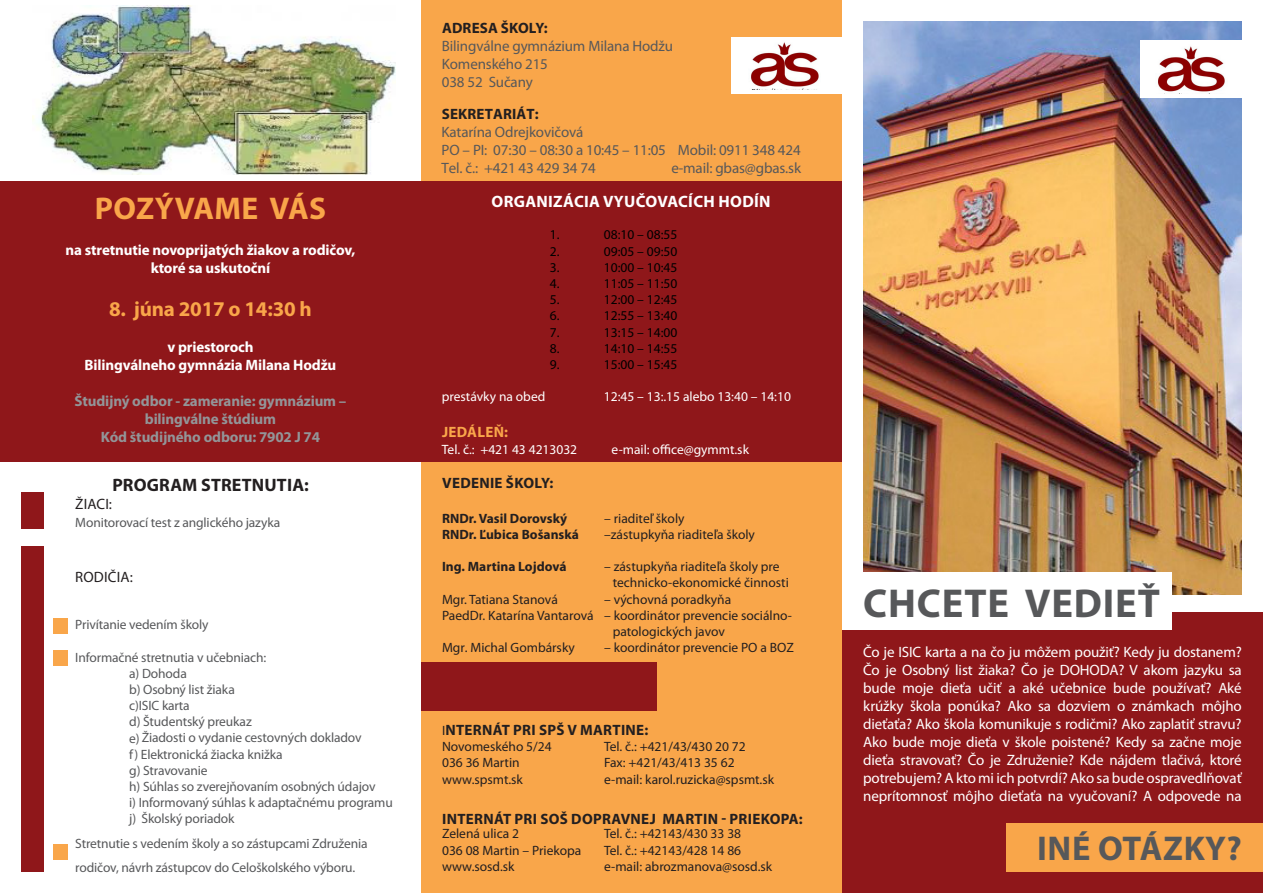
<style>
.page{position:relative;width:1263px;height:893px;background:#fff}
.page>*{position:absolute;margin:0;border:0;box-sizing:border-box;transform-origin:0 0}
.t1{font:700 40.5px "Myriad Pro";letter-spacing:.02em;color:#57585a}
.t2{font:700 34.5px "Myriad Pro";letter-spacing:.02em;color:#57585a}
.t3{font:700 31.5px "Myriad Pro";letter-spacing:.01em;color:#f9a64a}
.t4{font:700 21px "Myriad Pro";letter-spacing:-.01em;color:#f9a64a}
.t5{font:700 18px "Myriad Pro";letter-spacing:.01em;color:#231f20}
.t6{font:700 16.5px "Myriad Pro";letter-spacing:.02em;color:#fff}
.t7{font:15px/18px "Myriad Pro";letter-spacing:-.01em;color:#fff;text-align:justify}
.t8{font:15px/18.1px "Myriad Pro";letter-spacing:-.01em;color:#57585a}
.t9{font:700 15px "Myriad Pro";letter-spacing:-.01em;color:#fff}
.t10{font:700 15px "Myriad Pro";letter-spacing:.02em;color:#231f20}
.t11{font:700 15px "Myriad Pro";letter-spacing:-.01em;color:#939598}
.t12{font:15px "Myriad Pro";letter-spacing:.01em;color:#231f20}
.t13{font:700 15px "Myriad Pro";letter-spacing:.02em;color:#f9a64a}
.t14{font:13.5px/16.2px "Myriad Pro";color:#231f20}
.t15{font:13.5px/24.6px "Myriad Pro";letter-spacing:-.01em;color:#57585a}
.t16{font:13.5px "Myriad Pro";color:#000}
.t17{font:13.5px "Myriad Pro";color:#fff}
.t18{font:700 13.5px "Myriad Pro";color:#231f20}
.s1{font-weight:700;color:#231f20}
.s2{font-weight:400;font-size:13.5px}
</style>
<div class="page">
<div style="left:421px;top:0;width:421px;height:893px;background:#f9a64a"></div>
<img style="left:863px;top:21px;width:379px;height:573px">
<div style="left:842px;top:613px;width:421px;height:280px;background:#8f171a"></div>
<div style="left:842px;top:572px;width:329px;height:57px;background:#fff"></div>
<div style="left:731px;top:37px;width:111px;height:57px;background:#fff"></div>
<div style="left:1006px;top:823px;width:257px;height:49px;background:#f9a64a"></div>
<div style="left:421px;top:662px;width:235px;height:49px;background:#8f171a"></div>
<div style="left:1140px;top:40px;width:102px;height:58px;background:#fff"></div>
<img style="left:1158px;top:46px;width:67px;height:48px">
<div style="left:0;top:181px;width:842px;height:280px;background:#8f171a"></div>
<div style="left:21px;top:546px;width:23px;height:326px;background:#8f171a"></div>
<div style="left:21px;top:492px;width:23px;height:36px;background:#8f171a"></div>
<div style="left:53px;top:618px;width:15px;height:16px;background:#f9a64a"></div>
<div style="left:53px;top:649px;width:15px;height:16px;background:#f9a64a"></div>
<div style="left:53px;top:843px;width:15px;height:16px;background:#f9a64a"></div>
<img style="left:751px;top:42px;width:68px;height:47px">
<img style="left:32px;top:5px;width:363px;height:170px">
<p class="t3" style="left:95px;top:188px;width:233px">POZÝVAME VÁS</p>
<p class="t9" style="left:66px;top:240px;width:291px">na stretnutie novoprijatých žiakov a rodičov,</p>
<p class="t9" style="left:151px;top:258px;width:121px">ktoré sa uskutoční</p>
<p class="t4" style="left:109px;top:296px;width:204px">8. júna 2017 o 14:30 h</p>
<p class="t9" style="left:167px;top:338px;width:88px">v priestoroch</p>
<p class="t9" style="left:85px;top:356px;width:253px">Bilingválneho gymnázia Milana Hodžu</p>
<p class="t11" style="left:75px;top:392px;width:273px">Študijný odbor - zameranie: gymnázium –</p>
<p class="t11" style="left:145px;top:410px;width:133px">bilingválne štúdium</p>
<p class="t11" style="left:101px;top:428px;width:221px">Kód študijného odboru: 7902 J 74</p>
<p class="t5" style="left:112px;top:473px;width:198px">PROGRAM STRETNUTIA:</p>
<p class="t12" style="left:75px;top:494px;width:38px">ŽIACI:</p>
<p class="t15" style="left:75px;top:509px;width:207px">Monitorovací test z anglického jazyka</p>
<p class="t12" style="left:75px;top:568px;width:59px">RODIČIA:</p>
<p class="t15" style="left:75px;top:612px;width:135px">Privítanie vedením školy</p>
<p class="t15" style="left:75px;top:644px;width:192px">Informačné stretnutia v učebniach:</p>
<p class="t15" style="left:129px;top:661px;width:59px">a) Dohoda</p>
<p class="t15" style="left:129px;top:677px;width:107px">b) Osobný list žiaka</p>
<p class="t15" style="left:129px;top:693px;width:62px">c)ISIC karta</p>
<p class="t15" style="left:129px;top:709px;width:124px">d) Študentský preukaz</p>
<p class="t15" style="left:129px;top:725px;width:234px">e) Žiadosti o vydanie cestovných dokladov</p>
<p class="t15" style="left:129px;top:742px;width:155px">f) Elektronická žiacka knižka</p>
<p class="t15" style="left:129px;top:758px;width:80px">g) Stravovanie</p>
<p class="t15" style="left:129px;top:774px;width:248px">h) Súhlas so zverejňovaním osobných údajov</p>
<p class="t15" style="left:129px;top:790px;width:265px">i) Informovaný súhlas k adaptačnému programu</p>
<p class="t15" style="left:75px;top:806px;width:294px;text-indent:54px">j) Školský poriadok<br>Stretnutie s vedením školy a so zástupcami Združenia rodičov, návrh zástupcov do Celoškolského výboru.</p>
<p class="t10" style="left:442px;top:18px;width:107px">ADRESA ŠKOLY:</p>
<p class="t8" style="left:442px;top:36px;width:233px">Bilingválne gymnázium Milana Hodžu</p>
<p class="t8" style="left:442px;top:54px;width:108px">Komenského 215</p>
<p class="t8" style="left:442px;top:72px;width:92px">038 52 Sučany</p>
<p class="t8" style="left:442px;top:105px;width:361px"><span class="s1">SEKRETARIÁT:<br></span>Katarína Odrejkovičová<br>PO – PI: 07:30 – 08:30 a 10:45 – 11:05 Mobil: 0911 348 424<br>Tel. č.: +421 43 429 34 74</p>
<p class="t8" style="left:671px;top:159px;width:131px">e-mail: gbas@gbas.sk</p>
<p class="t6" style="left:492px;top:191px;width:280px">ORGANIZÁCIA VYUČOVACÍCH HODÍN</p>
<p class="t16" style="left:550px;top:226px;width:11px">1.</p>
<p class="t16" style="left:604px;top:226px;width:75px">08:10 – 08:55</p>
<p class="t16" style="left:550px;top:243px;width:11px">2.</p>
<p class="t16" style="left:604px;top:243px;width:75px">09:05 – 09:50</p>
<p class="t16" style="left:550px;top:259px;width:11px">3.</p>
<p class="t16" style="left:604px;top:259px;width:75px">10:00 – 10:45</p>
<p class="t16" style="left:550px;top:275px;width:11px">4.</p>
<p class="t16" style="left:604px;top:275px;width:75px">11:05 – 11:50</p>
<p class="t16" style="left:550px;top:291px;width:11px">5.</p>
<p class="t16" style="left:604px;top:291px;width:75px">12:00 – 12:45</p>
<p class="t16" style="left:550px;top:307px;width:11px">6.</p>
<p class="t16" style="left:604px;top:307px;width:75px">12:55 – 13:40</p>
<p class="t16" style="left:550px;top:324px;width:11px">7.</p>
<p class="t16" style="left:604px;top:324px;width:75px">13:15 – 14:00</p>
<p class="t16" style="left:550px;top:340px;width:11px">8.</p>
<p class="t16" style="left:604px;top:340px;width:75px">14:10 – 14:55</p>
<p class="t16" style="left:550px;top:356px;width:11px">9.</p>
<p class="t17" style="left:442px;top:388px;width:105px">prestávky na obed</p>
<p class="t16" style="left:604px;top:356px;width:75px">15:00 – 15:45</p>
<p class="t17" style="left:604px;top:388px;width:189px">12:45 – 13:.15 alebo 13:40 – 14:10</p>
<p class="t13" style="left:442px;top:422px;width:68px">JEDÁLEŇ:</p>
<p class="t17" style="left:442px;top:441px;width:137px">Tel. č.: +421 43 4213032</p>
<p class="t17" style="left:611px;top:441px;width:139px">e-mail: office@gymmt.sk</p>
<p class="t10" style="left:442px;top:473px;width:113px">VEDENIE ŠKOLY:</p>
<p class="t18" style="left:442px;top:509px;width:126px">RNDr. Vasil Dorovský</p>
<p class="t14" style="left:604px;top:510px;width:82px">– riaditeľ školy</p>
<p class="t18" style="left:442px;top:525px;width:138px">RNDr. Ľubica Bošanská</p>
<p class="t14" style="left:604px;top:526px;width:152px">–zástupkyňa riaditeľa školy</p>
<p class="t18" style="left:442px;top:558px;width:126px">Ing. Martina Lojdová</p>
<p class="t14" style="left:613px;top:558px;width:178px;text-indent:-9px">– zástupkyňa riaditeľa školy pre technicko-ekonomické činnosti</p>
<p class="t14" style="left:442px;top:591px;width:117px">Mgr. Tatiana Stanová</p>
<p class="t14" style="left:604px;top:591px;width:129px">– výchovná poradkyňa</p>
<p class="t14" style="left:613px;top:607px;width:181px;text-indent:-171px">PaedDr. Katarína Vantarová – koordinátor prevencie sociálno&shy;patologických javov</p>
<p class="t14" style="left:604px;top:639px;width:191px">– koordinátor prevencie PO a BOZ</p>
<p class="t10" style="left:442px;top:720px;width:208px"><span class="s2">I</span>NTERNÁT PRI SPŠ V MARTINE:</p>
<p class="t14" style="left:442px;top:738px;width:111px">Novomeského 5/24</p>
<p class="t14" style="left:604px;top:738px;width:143px">Tel. č.: +421/43/430 20 72</p>
<p class="t14" style="left:442px;top:754px;width:79px">036 36 Martin</p>
<p class="t14" style="left:604px;top:754px;width:132px">Fax: +421/43/413 35 62</p>
<p class="t14" style="left:442px;top:771px;width:82px">www.spsmt.sk</p>
<p class="t14" style="left:604px;top:771px;width:172px">e-mail: karol.ruzicka@spsmt.sk</p>
<p class="t10" style="left:442px;top:809px;width:362px">INTERNÁT PRI SOŠ DOPRAVNEJ MARTIN - PRIEKOPA:</p>
<p class="t14" style="left:442px;top:826px;width:79px">Zelená ulica 2</p>
<p class="t14" style="left:604px;top:826px;width:139px">Tel. č.: +42143/430 33 38</p>
<p class="t14" style="left:442px;top:842px;width:141px">036 08 Martin – Priekopa</p>
<p class="t14" style="left:604px;top:842px;width:139px">Tel. č.: +42143/428 14 86</p>
<p class="t14" style="left:442px;top:858px;width:74px">www.sosd.sk</p>
<p class="t14" style="left:604px;top:858px;width:170px">e-mail: abrozmanova@sosd.sk</p>
<p class="t1" style="left:863px;top:576px;width:298px">CHCETE VEDIEŤ</p>
<p class="t7" style="left:863px;top:642px;width:380px">Čo je ISIC karta a na čo ju môžem použiť? Kedy ju dostanem?<br>Čo je Osobný list žiaka? Čo je DOHODA? V akom jazyku sa bude moje dieťa učiť a aké učebnice bude používať? Aké krúžky škola ponúka? Ako sa dozviem o známkach môjho dieťaťa? Ako škola komunikuje s rodičmi? Ako zaplatiť stravu?<br>Ako bude moje dieťa v škole poistené? Kedy sa začne moje dieťa stravovať? Čo je Združenie? Kde nájdem tlačivá, ktoré potrebujem? A kto mi ich potvrdí? Ako sa bude ospravedlňovať neprítomnosť môjho dieťaťa na vyučovaní? A odpovede na</p>
<p class="t2" style="left:1037px;top:826px;width:206px">INÉ OTÁZKY?</p>
</div>
